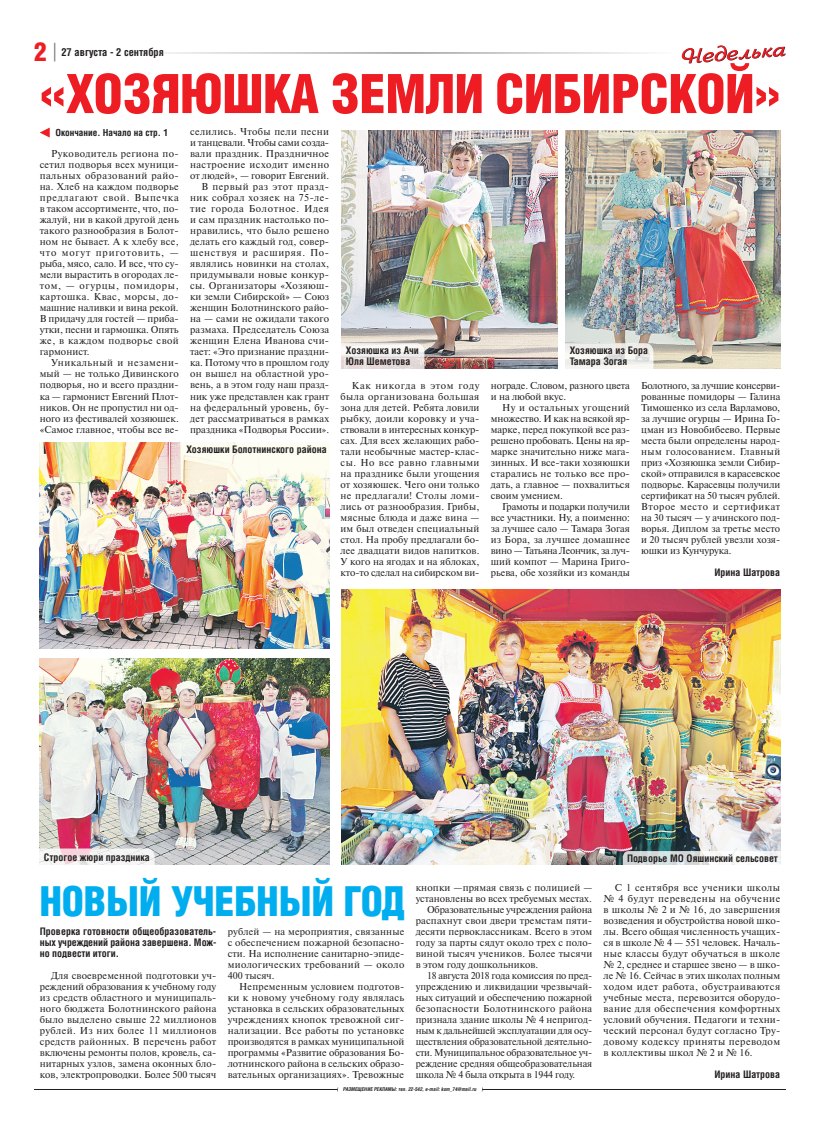
<style>
.page{position:relative;width:820px;height:1134px;background:#fff}
.page>*{position:absolute;margin:0;border:0;box-sizing:border-box;transform-origin:0 0}
.t1{font:52px "AG Letterica Demi Condensed C";color:#ee1d23}
.t2{font:39.7px "AG Letterica Demi Condensed C";color:#00aeef}
.t3{font:25px "AG Letterica Demi Condensed C";color:#ee1d23}
.t4{font:700 10.5px "AG Letterica Condensed C";color:#231f20}
.t5{font:10px/11px "Newton C";letter-spacing:.005em;color:#231f20;text-align:justify}
.t6{font:700 10px/11px "AG Letterica Condensed C";color:#231f20}
.t7{font:10px "Newton C";letter-spacing:-.02em;color:#231f20}
.t8{font:10px "Newton C";letter-spacing:-.015em;color:#231f20}
.t9{font:10px "Newton C";letter-spacing:.035em;color:#231f20}
.t10{font:700 9.3px "AG Letterica Condensed C";color:#231f20}
.t11{font:italic 700 5px "AG Letterica Condensed C";color:#231f20}
</style>
<div class="page">
<hr style="left:34px;top:1089px;width:303px;height:1px;background:#231f20">
<hr style="left:482px;top:1089px;width:303px;height:1px;background:#231f20">
<hr style="left:119px;top:52px;width:291px;height:2px;background:#939598">
<hr style="left:410px;top:52px;width:267px;height:2px;background:#939598">
<svg style="left:54px;top:43px;width:1px;height:18px"></svg>
<svg style="left:681px;top:45px;width:104px;height:19px"></svg>
<svg style="left:40px;top:128px;width:10px;height:10px"></svg>
<img style="left:342px;top:131px;width:215px;height:238px">
<img style="left:565px;top:131px;width:215px;height:238px">
<img style="left:40px;top:443px;width:290px;height:206px">
<img style="left:40px;top:659px;width:290px;height:205px">
<img style="left:341px;top:590px;width:439px;height:274px">
<svg style="left:341px;top:343px;width:83px;height:26px"></svg>
<svg style="left:565px;top:343px;width:88px;height:26px"></svg>
<svg style="left:39px;top:848px;width:115px;height:17px"></svg>
<svg style="left:622px;top:851px;width:158px;height:14px"></svg>
<h3 class="t3" style="left:34px;top:37px;width:14px">2</h3>
<p class="t4" style="left:61px;top:45px;width:104px">27 августа - 2 сентября</p>
<h1 class="t1" style="left:40px;top:62px;width:741px">«ХОЗЯЮШКА ЗЕМЛИ СИБИРСКОЙ»</h1>
<p class="t10" style="left:55px;top:127px;width:114px">Окончание. Начало на стр. 1</p>
<p class="t5" style="left:40px;top:149px;width:140px;text-indent:11px">Руководитель региона по&shy;сетил подворья всех муници&shy;пальных образований райо&shy;на. Хлеб на каждом подворье предлагают свой. Выпечка в таком ассортименте, что, по&shy;жалуй, ни в какой другой день такого разнообразия в Болот&shy;ном не бывает. А к хлебу все, что могут приготовить, — рыба, мясо, сало. И все, что су&shy;мели вырастить в огородах ле&shy;том, — огурцы, помидоры, картошка. Квас, морсы, до&shy;машние наливки и вина рекой.<br>В придачу для гостей — приба&shy;утки, песни и гармошка. Опять же, в каждом подворье свой гармонист.</p>
<p class="t5" style="left:40px;top:358px;width:140px;text-indent:11px">Уникальный и незамени&shy;мый — не только Дивинского подворья, но и всего праздни&shy;ка — гармонист Евгений Плот&shy;ников. Он не пропустил ни од&shy;ного из фестивалей хозяюшек. «Самое главное, чтобы все ве-</p>
<p class="t5" style="left:190px;top:127px;width:140px;text-align:right">селились. Чтобы пели песни и танцевали. Чтобы сами созда&shy;вали праздник. Праздничное настроение исходит именно от людей», — говорит Евгений.<br>В первый раз этот празд&shy;ник собрал хозяек на 75-ле&shy;тие города Болотное. Идея и сам праздник настолько по&shy;нравились, что было решено делать его каждый год, совер&shy;шенствуя и расширяя. По&shy;являлись новинки на столах, придумывали новые конкур&shy;сы. Организаторы «Хозяюш&shy;ки земли Сибирской» — Союз женщин Болотнинского райо&shy;на — сами не ожидали такого размаха. Председатель Союза женщин Елена Иванова счи&shy;тает: «Это признание праздни&shy;ка. Потому что в прошлом году он вышел на областной уро&shy;вень, а в этом году наш празд&shy;ник уже представлен как грант на федеральный уровень, бу&shy;дет рассматриваться в рамках праздника «Подворья России».</p>
<p class="t6" style="left:186px;top:444px;width:142px">Хозяюшки Болотнинского района</p>
<p class="t6" style="left:346px;top:345px;width:74px">Хозяюшка из Ачи<br>Юля Шеметова</p>
<p class="t6" style="left:569px;top:345px;width:80px">Хозяюшка из Бора<br>Тамара Зогая</p>
<p class="t5" style="left:340px;top:380px;width:140px;text-indent:11px">Как никогда в этом году была организована большая зона для детей. Ребята ловили рыбку, доили коровку и уча&shy;ствовали в интересных конкур&shy;сах. Для всех желающих рабо&shy;тали необычные мастер-клас&shy;сы. Но все равно главными на празднике были угощения от хозяюшек. Чего они только не предлагали! Столы ломи&shy;лись от разнообразия. Грибы, мясные блюда и даже вина — им был отведен специальный стол. На пробу предлагали бо&shy;лее двадцати видов напитков.<br>У кого на ягодах и на яблоках, кто-то сделал на сибирском ви-</p>
<p class="t5" style="left:490px;top:380px;width:140px">нограде. Словом, разного цвета и на любой вкус.</p>
<p class="t5" style="left:490px;top:402px;width:140px;text-indent:11px">Ну и остальных угощений множество. И как на всякой яр&shy;марке, перед покупкой все раз&shy;решено пробовать. Цены на яр&shy;марке значительно ниже мага&shy;зинных. И все-таки хозяюшки старались не только все про&shy;дать, а главное — похвалиться своим умением.</p>
<p class="t5" style="left:490px;top:501px;width:140px;text-indent:11px">Грамоты и подарки получили все участники. Ну, а поименно: за лучшее сало — Тамара Зогая из Бора, за лучшее домашнее вино — Татьяна Леончик, за луч&shy;ший компот — Марина Григо&shy;рьева, обе хозяйки из команды</p>
<p class="t5" style="left:641px;top:380px;width:140px">Болотного, за лучшие консерви&shy;рованные помидоры — Галина Тимошенко из села Варламово, за лучшие огурцы — Ирина Го&shy;цман из Новобибеево. Первые места были определены народ&shy;ным голосованием. Главный приз «Хозяюшка земли Сибир&shy;ской» отправился в карасевское подворье. Карасевцы получили сертификат на 50 тысяч рублей.<br>Второе место и сертификат на 30 тысяч — у ачинского под&shy;ворья. Диплом за третье место и 20 тысяч рублей увезли хозя&shy;юшки из Кунчурука.</p>
<p class="t6" style="left:714px;top:567px;width:67px">Ирина Шатрова</p>
<p class="t6" style="left:44px;top:852px;width:107px">Строгое жюри праздника</p>
<p class="t6" style="left:626px;top:852px;width:152px">Подворье МО Ояшинский сельсовет</p>
<h2 class="t2" style="left:40px;top:877px;width:366px">НОВЫЙ УЧЕБНЫЙ ГОД</h2>
<p class="t6" style="left:40px;top:926px;width:178px;text-align:justify">Проверка готовности общеобразователь&shy;ных учреждений района завершена. Мож&shy;но подвести итоги.</p>
<p class="t5" style="left:40px;top:970px;width:178px;text-indent:11px">Для своевременной подготовки уч&shy;реждений образования к учебному году из средств областного и муниципаль&shy;ного бюджета Болотнинского района было выделено свыше 22 миллионов рублей. Из них более 11 миллионов средств районных. В перечень работ включены ремонты полов, кровель, са&shy;нитарных узлов, замена оконных бло&shy;ков, электропроводки. Более 500 тысяч</p>
<p class="t5" style="left:227px;top:926px;width:178px">рублей — на мероприятия, связанные с обеспечением пожарной безопасно&shy;сти. На исполнение санитарно-эпиде&shy;миологических требований — около 400 тысяч.</p>
<p class="t5" style="left:227px;top:981px;width:178px;text-indent:11px">Непременным условием подготов&shy;ки к новому учебному году являлась установка в сельских образовательных учреждениях кнопок тревожной сиг&shy;нализации. Все работы по установке производятся в рамках муниципальной программы «Развитие образования Бо&shy;лотнинского района в сельских образо&shy;вательных организациях». Тревожные</p>
<p class="t5" style="left:415px;top:882px;width:178px">кнопки —прямая связь с полицией —</p>
<p class="t5" style="left:415px;top:893px;width:177px">установлены во всех требуемых местах.</p>
<p class="t5" style="left:427px;top:904px;width:167px">Образовательные учреждения района</p>
<p class="t5" style="left:415px;top:915px;width:178px">распахнут свои двери тремстам пяти-</p>
<p class="t5" style="left:415px;top:926px;width:178px">десяти первоклассникам. Всего в этом</p>
<p class="t5" style="left:415px;top:937px;width:178px">году за парты сядут около трех с поло-</p>
<p class="t5" style="left:415px;top:948px;width:178px">виной тысяч учеников. Более тысячи</p>
<p class="t5" style="left:415px;top:959px;width:124px">в этом году дошкольников.</p>
<p class="t8" style="left:427px;top:970px;width:167px">18 августа 2018 года комиссия по пред-</p>
<p class="t5" style="left:415px;top:981px;width:178px">упреждению и ликвидации чрезвычай-</p>
<p class="t5" style="left:415px;top:992px;width:178px">ных ситуаций и обеспечению пожарной</p>
<p class="t9" style="left:415px;top:1003px;width:178px">безопасности Болотнинского района</p>
<p class="t5" style="left:415px;top:1014px;width:178px">признала здание школы № 4 непригод-</p>
<p class="t7" style="left:415px;top:1025px;width:178px">ным к дальнейшей эксплуатации для осу-</p>
<p class="t5" style="left:415px;top:1036px;width:178px">ществления образовательной деятельно-</p>
<p class="t7" style="left:415px;top:1047px;width:178px">сти. Муниципальное образовательное уч-</p>
<p class="t5" style="left:415px;top:1058px;width:178px">реждение средняя общеобразовательная</p>
<p class="t5" style="left:415px;top:1069px;width:161px">школа № 4 была открыта в 1944 году.</p>
<p class="t11" style="left:343px;top:1086px;width:135px">РАЗМЕЩЕНИЕ РЕКЛАМЫ: тел. 22-542, e-mail: kom_74@mail.ru</p>
<p class="t5" style="left:603px;top:882px;width:178px;text-indent:11px">С 1 сентября все ученики школы № 4 будут переведены на обучение в школы № 2 и № 16, до завершения возведения и обустройства новой шко&shy;лы. Всего общая численность учащих&shy;ся в школе № 4 — 551 человек. Началь&shy;ные классы будут обучаться в школе № 2, среднее и старшее звено — в шко&shy;ле № 16. Сейчас в этих школах полным ходом идет работа, обустраиваются учебные места, перевозится оборудо&shy;вание для обеспечения комфортных условий обучения. Педагоги и техни&shy;ческий персонал будут согласно Тру&shy;довому кодексу приняты переводом в коллективы школ № 2 и № 16.</p>
<p class="t6" style="left:714px;top:1069px;width:67px">Ирина Шатрова</p>
</div>
